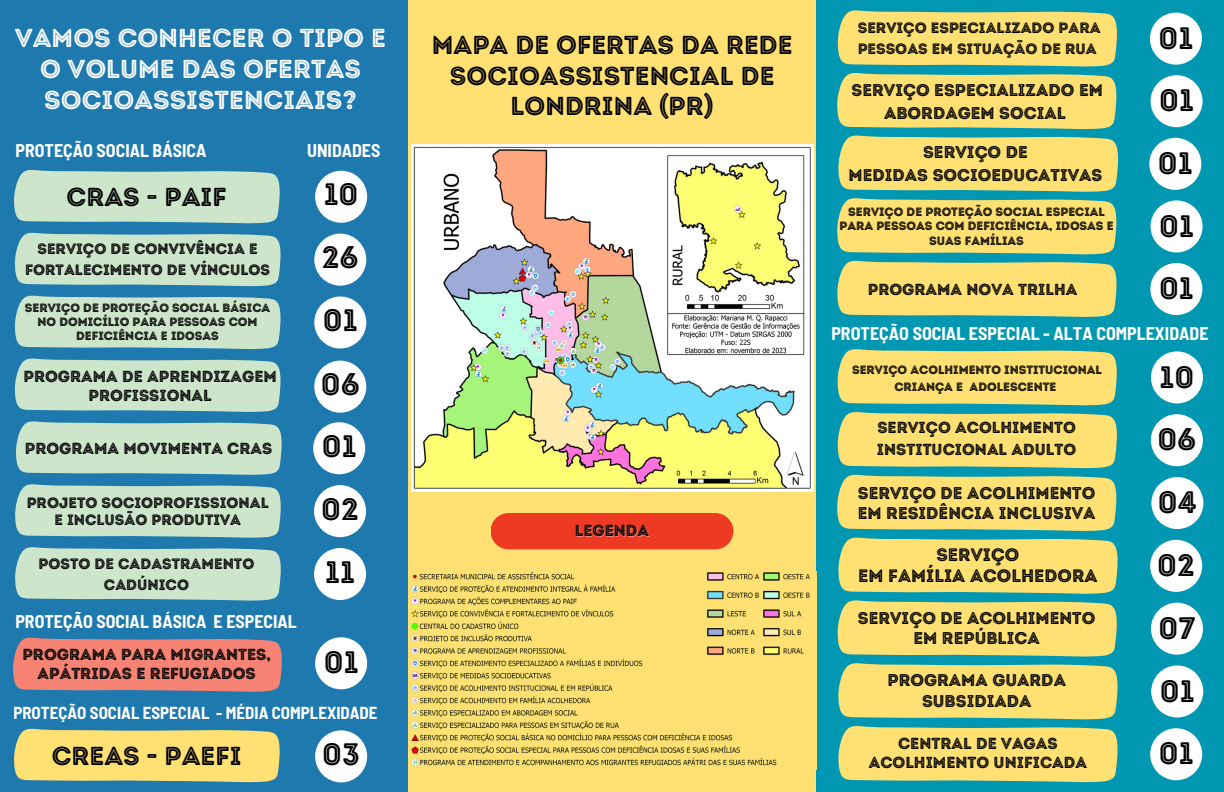
<style>
.page{position:relative;width:1224px;height:792px;background:#1e79ae}
.page>*{position:absolute;margin:0;border:0;box-sizing:border-box;transform-origin:0 0}
.t1{font:31px/62.9px "Intro Rust Base Line";color:#000;text-align:justify}
.t2{font:26px/30.8px "Intro Rust Base Line";color:#fff;text-align:center}
.t3{font:26px/30.8px "Intro Rust Base Line";color:#000002;text-align:center}
.t4{font:26px "Intro Rust Base Line";color:#000}
.t5{font:700 semi-condensed 18px "Barlow";color:#fff}
.t6{font:18px/21px "Intro Rust Base Line";color:#000;text-align:center}
.t7{font:700 semi-condensed 17.9px "Barlow";color:#fff}
.t8{font:17px/20.2px "Intro Rust Base Line";color:#000;text-align:center}
.t9{font:700 semi-condensed 17px "Barlow";color:#fff}
.t10{font:16px/18.8px "Intro Rust Base Line";color:#000;text-align:center}
.t11{font:15px/21px "Intro Rust Base Line";color:#000;text-align:center}
.t12{font:12px/14.2px "Intro Rust Base Line";color:#000;text-align:center}
</style>
<div class="page">
<div style="left:816px;top:0;width:408px;height:792px;background:#0097b2"></div>
<div style="left:408px;top:0;width:408px;height:792px;background:#ffe073"></div>
<img style="left:411px;top:144px;width:403px;height:347px">
<svg style="left:838px;top:537px;width:280px;height:57px"></svg>
<div style="left:1150px;top:540px;width:52px;height:52px;background:#fff;border-radius:50%"></div>
<svg style="left:13px;top:637px;width:269px;height:55px"></svg>
<div style="left:315px;top:637px;width:52px;height:52px;background:#fff;border-radius:50%"></div>
<div style="left:315px;top:730px;width:52px;height:52px;background:#fff;border-radius:50%"></div>
<div style="left:315px;top:171px;width:52px;height:52px;background:#fff;border-radius:50%"></div>
<div style="left:314px;top:234px;width:52px;height:52px;background:#fff;border-radius:50%"></div>
<div style="left:314px;top:296px;width:52px;height:53px;background:#fff;border-radius:50%"></div>
<div style="left:314px;top:361px;width:52px;height:52px;background:#fff;border-radius:50%"></div>
<div style="left:313px;top:422px;width:52px;height:52px;background:#fff;border-radius:50%"></div>
<div style="left:314px;top:485px;width:52px;height:52px;background:#fff;border-radius:50%"></div>
<div style="left:314px;top:548px;width:52px;height:52px;background:#fff;border-radius:50%"></div>
<svg style="left:14px;top:728px;width:266px;height:55px"></svg>
<svg style="left:14px;top:169px;width:266px;height:55px"></svg>
<svg style="left:14px;top:232px;width:267px;height:55px"></svg>
<svg style="left:14px;top:295px;width:267px;height:55px"></svg>
<svg style="left:14px;top:358px;width:267px;height:54px"></svg>
<svg style="left:16px;top:421px;width:266px;height:54px"></svg>
<svg style="left:15px;top:484px;width:266px;height:54px"></svg>
<svg style="left:15px;top:547px;width:266px;height:54px"></svg>
<img style="left:411px;top:572px;width:399px;height:194px">
<div style="left:1151px;top:75px;width:52px;height:52px;background:#fff;border-radius:50%"></div>
<div style="left:1149px;top:138px;width:52px;height:52px;background:#fff;border-radius:50%"></div>
<div style="left:1151px;top:200px;width:52px;height:52px;background:#fff;border-radius:50%"></div>
<svg style="left:837px;top:73px;width:282px;height:244px"></svg>
<div style="left:1150px;top:263px;width:52px;height:52px;background:#fff;border-radius:50%"></div>
<svg style="left:837px;top:10px;width:280px;height:57px"></svg>
<div style="left:1150px;top:13px;width:52px;height:52px;background:#fff;border-radius:50%"></div>
<div style="left:1151px;top:414px;width:52px;height:52px;background:#fff;border-radius:50%"></div>
<svg style="left:837px;top:349px;width:280px;height:57px"></svg>
<div style="left:1151px;top:351px;width:52px;height:52px;background:#fff;border-radius:50%"></div>
<svg style="left:837px;top:600px;width:280px;height:57px"></svg>
<div style="left:1151px;top:603px;width:52px;height:52px;background:#fff;border-radius:50%"></div>
<svg style="left:837px;top:412px;width:280px;height:119px"></svg>
<div style="left:1151px;top:477px;width:52px;height:52px;background:#fff;border-radius:50%"></div>
<div style="left:1150px;top:728px;width:52px;height:52px;background:#fff;border-radius:50%"></div>
<svg style="left:838px;top:726px;width:280px;height:57px"></svg>
<svg style="left:838px;top:663px;width:280px;height:57px"></svg>
<div style="left:1151px;top:665px;width:52px;height:52px;background:#fff;border-radius:50%"></div>
<div style="left:491px;top:513px;width:242px;height:36px;background:#ee3a23"></div>
<h2 class="t2" style="left:15px;top:23px;width:372px">VAMOS CONHECER O TIPO E<br>O VOLUME DAS OFERTAS<br>SOCIOASSISTENCIAIS?</h2>
<h2 class="t3" style="left:432px;top:29px;width:362px">MAPA DE OFERTAS DA REDE<br>SOCIOASSISTENCIAL DE<br>LONDRINA (PR)</h2>
<h3 class="t7" style="left:16px;top:139px;width:192px">PROTEÇÃO SOCIAL BÁSICA</h3>
<h2 class="t4" style="left:67px;top:181px;width:162px">CRAS - PAIF</h2>
<p class="t11" style="left:25px;top:239px;width:246px">SERVIÇO DE CONVIVÊNCIA E<br>FORTALECIMENTO DE VÍNCULOS</p>
<p class="t12" style="left:25px;top:300px;width:247px">SERVIÇO DE PROTEÇÃO SOCIAL BÁSICA<br>NO DOMICÍLIO PARA PESSOAS COM<br>DEFICIÊNCIA E IDOSAS</p>
<h3 class="t10" style="left:23px;top:367px;width:255px">PROGRAMA DE APRENDIZAGEM<br>PROFISSIONAL</h3>
<h3 class="t10" style="left:25px;top:439px;width:249px">PROGRAMA MOVIMENTA CRAS</h3>
<p class="t11" style="left:27px;top:494px;width:243px;line-height:17.2px">PROJETO SOCIOPROFISSIONAL<br>E INCLUSÃO PRODUTIVA</p>
<p class="t11" style="left:39px;top:553px;width:217px">POSTO DE CADASTRAMENTO<br>CADÚNICO</p>
<h3 class="t7" style="left:307px;top:139px;width:75px">UNIDADES</h3>
<h1 class="t1" style="left:321px;top:163px;width:41px">10<br>26<br>01<br>06<br>01<br>02<br>11</h1>
<h3 class="t7" style="left:15px;top:610px;width:283px">PROTEÇÃO SOCIAL BÁSICA E ESPECIAL</h3>
<h3 class="t10" style="left:22px;top:645px;width:250px">PROGRAMA PARA MIGRANTES,<br>APÁTRIDAS E REFUGIADOS</h3>
<h1 class="t1" style="left:324px;top:631px;width:36px">01</h1>
<h3 class="t9" style="left:13px;top:702px;width:366px">PROTEÇÃO SOCIAL ESPECIAL - MÉDIA COMPLEXIDADE</h3>
<h2 class="t4" style="left:52px;top:741px;width:191px">CREAS - PAEFI</h2>
<h1 class="t1" style="left:322px;top:723px;width:39px">03</h1>
<h3 class="t10" style="left:575px;top:521px;width:76px">LEGENDA</h3>
<p class="t11" style="left:858px;top:18px;width:244px;text-align:left">SERVIÇO ESPECIALIZADO PARA<br>PESSOAS EM SITUAÇÃO DE RUA</p>
<h1 class="t1" style="left:1159px;top:6px;width:36px">01</h1>
<h3 class="t8" style="left:852px;top:78px;width:253px;line-height:23.2px">SERVIÇO ESPECIALIZADO EM<br>ABORDAGEM SOCIAL</h3>
<h1 class="t1" style="left:1159px;top:69px;width:36px">01</h1>
<h3 class="t8" style="left:849px;top:140px;width:255px;line-height:23.2px">SERVIÇO DE<br>MEDIDAS SOCIOEDUCATIVAS</h3>
<h1 class="t1" style="left:1158px;top:132px;width:37px;line-height:62.6px">01<br>01</h1>
<p class="t12" style="left:839px;top:205px;width:276px">SERVIÇO DE PROTEÇÃO SOCIAL ESPECIAL<br>PARA PESSOAS COM DEFICIÊNCIA, IDOSAS E<br>SUAS FAMÍLIAS</p>
<h3 class="t10" style="left:868px;top:280px;width:211px">PROGRAMA NOVA TRILHA</h3>
<h1 class="t1" style="left:1159px;top:257px;width:36px">01</h1>
<h3 class="t5" style="left:831px;top:322px;width:379px">PROTEÇÃO SOCIAL ESPECIAL - ALTA COMPLEXIDADE</h3>
<p class="t12" style="left:852px;top:362px;width:251px;line-height:16.5px">SERVIÇO ACOLHIMENTO INSTITUCIONAL<br>CRIANÇA E ADOLESCENTE</p>
<h1 class="t1" style="left:1160px;top:345px;width:36px">10</h1>
<h3 class="t10" style="left:877px;top:417px;width:201px;line-height:21.8px;text-align:left">SERVIÇO ACOLHIMENTO<br>INSTITUCIONAL ADULTO</h3>
<h1 class="t1" style="left:1157px;top:408px;width:41px">06</h1>
<h3 class="t8" style="left:858px;top:483px;width:239px;text-align:left">SERVIÇO DE ACOLHIMENTO<br>EM RESIDÊNCIA INCLUSIVA</h3>
<h1 class="t1" style="left:1158px;top:471px;width:40px">04</h1>
<h3 class="t6" style="left:858px;top:544px;width:241px">SERVIÇO<br>EM FAMÍLIA ACOLHEDORA</h3>
<h1 class="t1" style="left:1157px;top:534px;width:39px">02</h1>
<h3 class="t8" style="left:858px;top:608px;width:239px">SERVIÇO DE ACOLHIMENTO<br>EM REPÚBLICA</h3>
<h1 class="t1" style="left:1159px;top:596px;width:38px">07</h1>
<h3 class="t8" style="left:888px;top:670px;width:180px">PROGRAMA GUARDA<br>SUBSIDIADA</h3>
<h1 class="t1" style="left:1160px;top:659px;width:36px">01</h1>
<h3 class="t10" style="left:869px;top:734px;width:220px">CENTRAL DE VAGAS<br>ACOLHIMENTO UNIFICADA</h3>
<h1 class="t1" style="left:1159px;top:722px;width:36px">01</h1>
</div>
